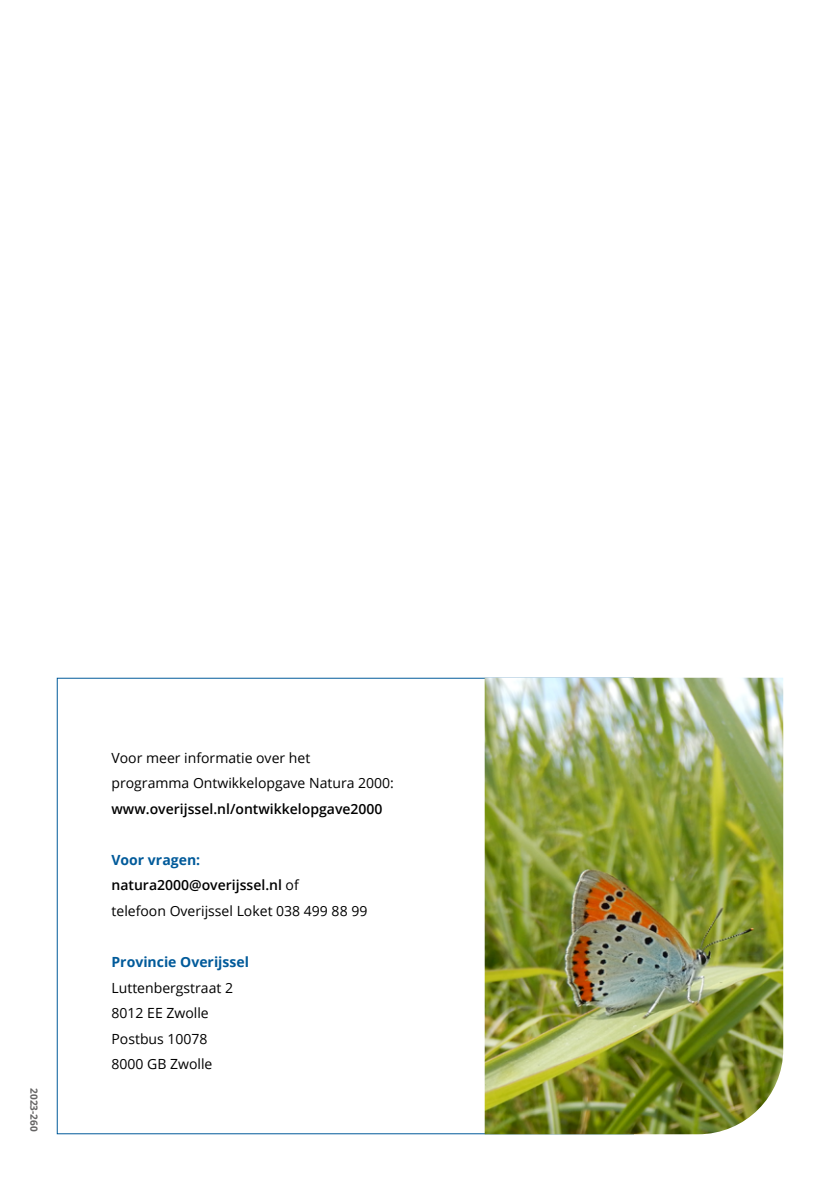
<style>
.page{position:relative;width:840px;height:1191px;background:#fff}
.page>*{position:absolute;margin:0;border:0;box-sizing:border-box;transform-origin:0 0}
.Platte_tekst{font:14px/25.6px "Open Sans";color:#000}
.H2_Tussenkop{font:14px/25.6px "Open Sans";color:#000}
.Platte_tekst-2{font:600 14px "Open Sans";color:#000}
.H2_Tussenkop-2{font:700 14px "Open Sans";color:#005a9a}
.t1{font:700 10px "Open Sans";color:#646363}
.s1{font-weight:600}
</style>
<div class="page">
<img style="left:484px;top:677px;width:298px;height:457px">
<p class="t1" style="left:41px;top:1088px;width:45px;rotate:90deg">2023-260</p>
<h2 class="H2_Tussenkop" style="left:111px;top:744px;width:284px">Voor meer informatie over het<br>programma Ontwikkelopgave Natura 2000:</h2>
<p class="Platte_tekst-2" style="left:111px;top:799px;width:272px">www.overijssel.nl/ontwikkelopgave2000</p>
<h2 class="H2_Tussenkop-2" style="left:111px;top:850px;width:90px">Voor vragen:</h2>
<p class="Platte_tekst" style="left:111px;top:872px;width:257px"><span class="s1">natura2000@overijssel.nl</span> of<br>telefoon Overijssel Loket 038 499 88 99</p>
<h2 class="H2_Tussenkop-2" style="left:111px;top:952px;width:139px">Provincie Overijssel</h2>
<p class="Platte_tekst" style="left:111px;top:974px;width:123px">Luttenbergstraat 2</p>
<p class="Platte_tekst" style="left:111px;top:999px;width:99px">8012 EE Zwolle</p>
<p class="Platte_tekst" style="left:111px;top:1025px;width:98px">Postbus 10078</p>
<p class="Platte_tekst" style="left:111px;top:1050px;width:102px">8000 GB Zwolle</p>
</div>
